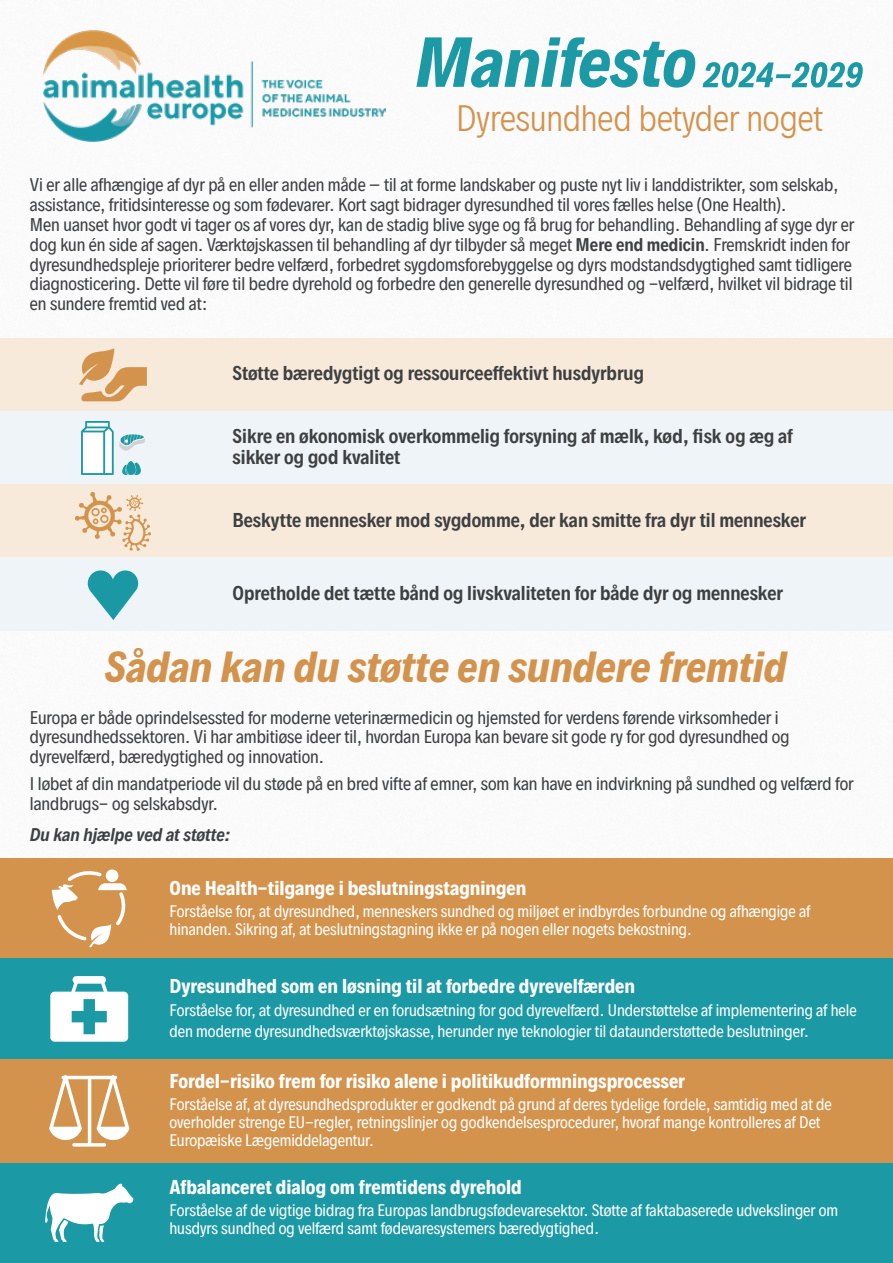
<style>
.page{position:relative;width:893px;height:1263px;background:#fff}
.page>*{position:absolute;margin:0;border:0;box-sizing:border-box;transform-origin:0 0}
.t1{font:italic 700 39px "Decalotype";color:#d3934d}
.t2{font:300 33px "Decalotype";color:#d3934d}
.t3{font:600 18px/21.6px "Decalotype";color:#3d3f41}
.t4{font:700 18px "Decalotype";color:#fff}
.t5{font:16.5px/19.8px "Decalotype";color:#3d3f41}
.t6{font:italic 600 16.5px "Decalotype";color:#3d3f41}
.t7{font:15px/18px "Decalotype";color:#fff}
.s1{font-weight:600}
</style>
<div class="page">
<div style="left:0;top:338px;width:893px;height:73px;background:#f8eada"></div>
<div style="left:0;top:411px;width:893px;height:74px;background:#eef4f7"></div>
<div style="left:0;top:484px;width:893px;height:74px;background:#f8eada"></div>
<div style="left:0;top:557px;width:893px;height:74px;background:#eef4f7"></div>
<img style="left:43px;top:30px;width:343px;height:111px">
<div style="left:0;top:858px;width:893px;height:101px;background:#d3934d"></div>
<div style="left:0;top:959px;width:893px;height:100px;background:#1b99a5"></div>
<div style="left:0;top:1162px;width:893px;height:101px;background:#1b99a5"></div>
<div style="left:0;top:1059px;width:893px;height:103px;background:#d3934d"></div>
<svg style="left:88px;top:570px;width:50px;height:50px"></svg>
<svg style="left:75px;top:492px;width:76px;height:59px"></svg>
<svg style="left:79px;top:348px;width:68px;height:54px"></svg>
<svg style="left:81px;top:421px;width:64px;height:54px"></svg>
<svg style="left:52px;top:869px;width:75px;height:78px"></svg>
<svg style="left:45px;top:1183px;width:88px;height:59px"></svg>
<svg style="left:50px;top:976px;width:78px;height:66px"></svg>
<svg style="left:49px;top:1075px;width:80px;height:71px"></svg>
<svg style="left:416px;top:37px;width:279px;height:51px"></svg>
<svg style="left:703px;top:62px;width:160px;height:26px"></svg>
<h2 class="t2" style="left:456px;top:97px;width:368px">Dyresundhed betyder noget</h2>
<p class="t5" style="left:30px;top:175px;width:826px">Vi er alle afhængige af dyr på en eller anden måde – til at forme landskaber og puste nyt liv i landdistrikter, som selskab, assistance, fritidsinteresse og som fødevarer. Kort sagt bidrager dyresundhed til vores fælles helse (One Health).<br>Men uanset hvor godt vi tager os af vores dyr, kan de stadig blive syge og få brug for behandling. Behandling af syge dyr er dog kun én side af sagen. Værktøjskassen til behandling af dyr tilbyder så meget <span class="s1">Mere end medicin</span>. Fremskridt inden for dyresundhedspleje prioriterer bedre velfærd, forbedret sygdomsforebyggelse og dyrs modstandsdygtighed samt tidligere diagnosticering. Dette vil føre til bedre dyrehold og forbedre den generelle dyresundhed og -velfærd, hvilket vil bidrage til en sundere fremtid ved at:</p>
<p class="t3" style="left:233px;top:362px;width:413px">Støtte bæredygtigt og ressourceeffektivt husdyrbrug</p>
<p class="t3" style="left:233px;top:425px;width:562px">Sikre en økonomisk overkommelig forsyning af mælk, kød, fisk og æg af sikker og god kvalitet</p>
<p class="t3" style="left:233px;top:509px;width:575px">Beskytte mennesker mod sygdomme, der kan smitte fra dyr til mennesker</p>
<p class="t3" style="left:233px;top:582px;width:552px">Opretholde det tætte bånd og livskvaliteten for både dyr og mennesker</p>
<h1 class="t1" style="left:105px;top:640px;width:683px">Sådan kan du støtte en sundere fremtid</h1>
<p class="t5" style="left:30px;top:707px;width:761px">Europa er både oprindelsessted for moderne veterinærmedicin og hjemsted for verdens førende virksomheder i dyresundhedssektoren. Vi har ambitiøse ideer til, hvordan Europa kan bevare sit gode ry for god dyresundhed og dyrevelfærd, bæredygtighed og innovation.</p>
<p class="t5" style="left:30px;top:774px;width:825px">I løbet af din mandatperiode vil du støde på en bred vifte af emner, som kan have en indvirkning på sundhed og velfærd for landbrugs- og selskabsdyr.</p>
<p class="t6" style="left:30px;top:824px;width:202px">Du kan hjælpe ved at støtte:</p>
<p class="t4" style="left:170px;top:875px;width:358px">One Health-tilgange i beslutningstagningen</p>
<p class="t7" style="left:170px;top:902px;width:642px">Forståelse for, at dyresundhed, menneskers sundhed og miljøet er indbyrdes forbundne og afhængige af hinanden. Sikring af, at beslutningstagning ikke er på nogen eller nogets bekostning.</p>
<p class="t4" style="left:170px;top:974px;width:467px">Dyresundhed som en løsning til at forbedre dyrevelfærden</p>
<p class="t7" style="left:170px;top:999px;width:689px;line-height:21.6px">Forståelse for, at dyresundhed er en forudsætning for god dyrevelfærd. Understøttelse af implementering af hele den moderne dyresundhedsværktøjskasse, herunder nye teknologier til dataunderstøttede beslutninger.</p>
<p class="t4" style="left:170px;top:1068px;width:517px">Fordel-risiko frem for risiko alene i politikudformningsprocesser</p>
<p class="t7" style="left:170px;top:1095px;width:664px">Forståelse af, at dyresundhedsprodukter er godkendt på grund af deres tydelige fordele, samtidig med at de overholder strenge EU-regler, retningslinjer og godkendelsesprocedurer, hvoraf mange kontrolleres af Det<br>Europæiske Lægemiddelagentur.</p>
<p class="t4" style="left:170px;top:1174px;width:354px">Afbalanceret dialog om fremtidens dyrehold</p>
<p class="t7" style="left:170px;top:1201px;width:670px">Forståelse af de vigtige bidrag fra Europas landbrugsfødevaresektor. Støtte af faktabaserede udvekslinger om husdyrs sundhed og velfærd samt fødevaresystemers bæredygtighed.</p>
</div>
